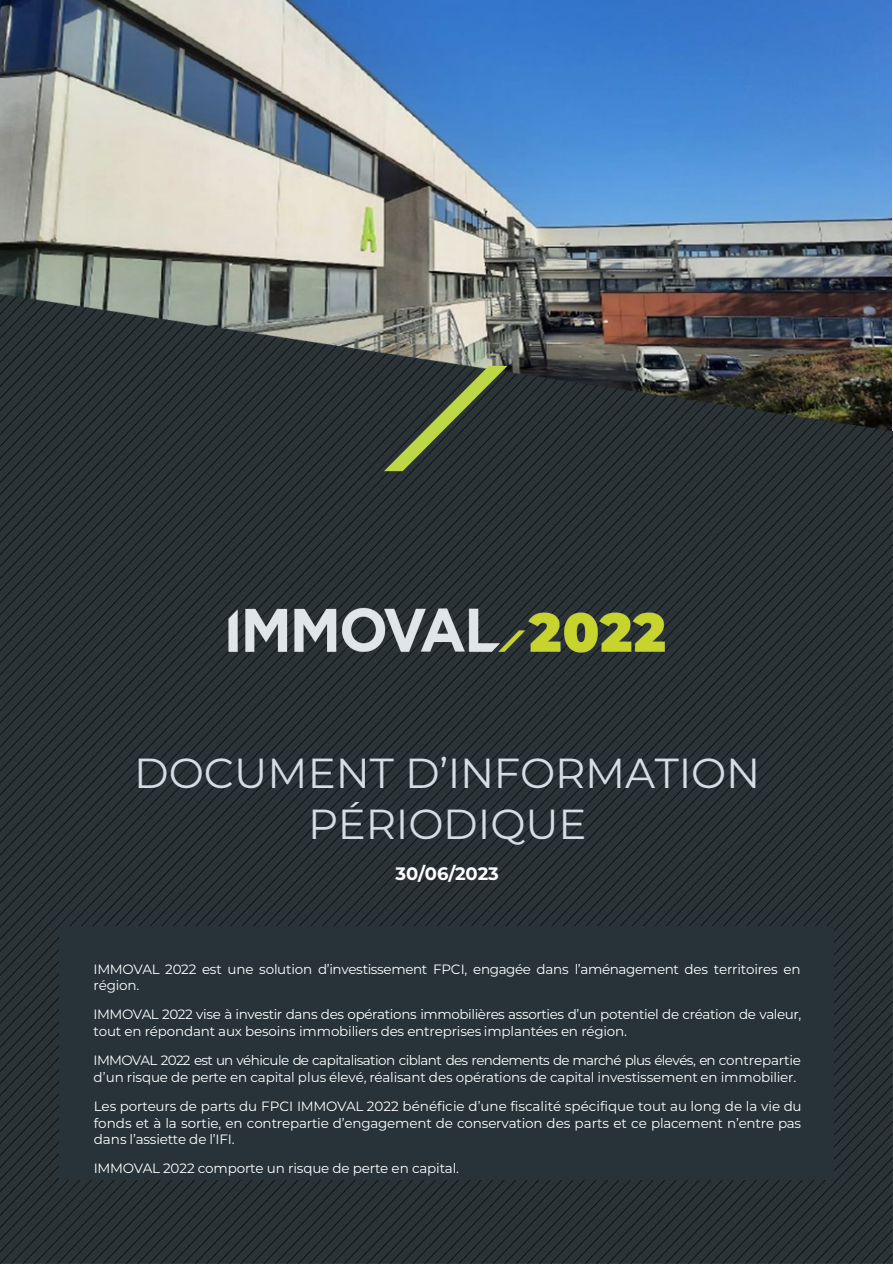
<style>
.page{position:relative;width:893px;height:1264px;background:#fff}
.page>*{position:absolute;margin:0;border:0;box-sizing:border-box;transform-origin:0 0}
.t1{font:42px/50.4px "Montserrat";letter-spacing:-.005em;color:#d4dee3;text-align:center}
.t2{font:700 18px "Montserrat";letter-spacing:-.01em;color:#fff}
.t3{font:13.5px/16.2px "Montserrat";letter-spacing:-.015em;color:#fff}
</style>
<div class="page">
<img style="left:0;top:0;width:891px;height:280px">
<img style="left:0;top:280px;width:892px;height:983px">
<svg style="left:384px;top:366px;width:123px;height:105px;background:#3e4935"></svg>
<div style="left:60px;top:925px;width:773px;height:253px;background:#273338"></div>
<img style="left:221px;top:606px;width:450px;height:51px">
<p class="t1" style="left:134px;top:746px;width:627px">DOCUMENT D’INFORMATION<br>PÉRIODIQUE</p>
<p class="t2" style="left:395px;top:860px;width:105px">30/06/2023</p>
<p class="t3" style="left:94px;top:959px;width:708px">IMMOVAL 2022 est une solution d’investissement FPCI, engagée dans l’aménagement des territoires en région.</p>
<p class="t3" style="left:94px;top:1005px;width:709px">IMMOVAL 2022 vise à investir dans des opérations immobilières assorties d’un potentiel de création de valeur, tout en répondant aux besoins immobiliers des entreprises implantées en région.</p>
<p class="t3" style="left:94px;top:1051px;width:708px">IMMOVAL 2022 est un véhicule de capitalisation ciblant des rendements de marché plus élevés, en contrepartie d’un risque de perte en capital plus élevé, réalisant des opérations de capital investissement en immobilier.</p>
<p class="t3" style="left:94px;top:1097px;width:709px;text-align:justify">Les porteurs de parts du FPCI IMMOVAL 2022 bénéficie d’une fiscalité spécifique tout au long de la vie du fonds et à la sortie, en contrepartie d’engagement de conservation des parts et ce placement n’entre pas dans l’assiette de l’IFI.</p>
<p class="t3" style="left:94px;top:1159px;width:367px">IMMOVAL 2022 comporte un risque de perte en capital.</p>
</div>
